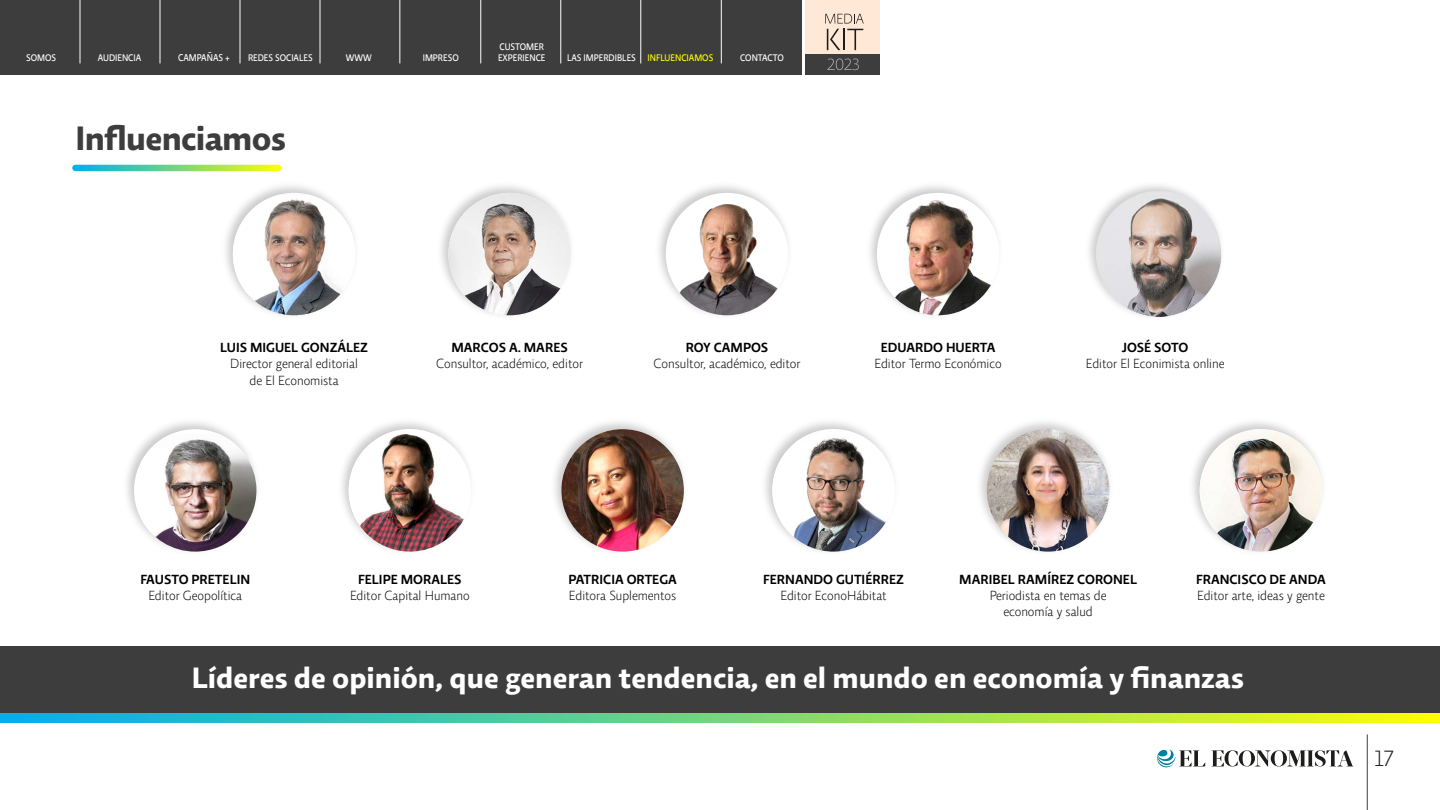
<style>
.page{position:relative;width:1440px;height:810px;background:#fff}
.page>*{position:absolute;margin:0;border:0;box-sizing:border-box;transform-origin:0 0}
.t1{font:700 34.5px "Relato Sans OT";letter-spacing:-.02em;color:#3d3d3d}
.t2{font:700 30px "Relato Sans OT";color:#fff}
.t3{font:300 22.5px "Relato Sans OT";color:#1d1d1b}
.t4{font:300 13.5px/16.2px "Relato Sans OT";color:#000;text-align:center}
.t5{font:600 13.5px "Relato Sans OT";color:#000}
.t6{font:500 10.05px "Relato Sans OT";color:#fff;scale:.88 1}
.t7{font:500 9.75px "Relato Sans OT";color:#fff;scale:.9 1}
.s1{color:#ff0}
</style>
<div class="page">
<div style="left:0;top:646px;width:1440px;height:67px;background:#3d3d3d"></div>
<svg style="left:1212px;top:750px;width:142px;height:17px"></svg>
<svg style="left:1157px;top:749px;width:48px;height:19px"></svg>
<hr style="left:1367px;top:734px;width:1px;height:76px;background:#3d3d3d">
<svg style="left:75px;top:165px;width:203px;height:6px"></svg>
<img style="left:225px;top:186px;width:131px;height:130px">
<img style="left:233px;top:194px;width:122px;height:121px">
<img style="left:127px;top:422px;width:130px;height:105px">
<div style="left:134px;top:429px;width:122px;height:123px;background:#fff;border-radius:50%"></div>
<img style="left:141px;top:434px;width:115px;height:118px">
<img style="left:870px;top:185px;width:96px;height:131px">
<img style="left:882px;top:194px;width:117px;height:121px">
<img style="left:342px;top:422px;width:129px;height:94px">
<img style="left:349px;top:429px;width:119px;height:123px">
<img style="left:765px;top:422px;width:129px;height:130px">
<img style="left:772px;top:429px;width:123px;height:123px;border-radius:61px">
<img style="left:1193px;top:422px;width:130px;height:130px">
<img style="left:1200px;top:429px;width:122px;height:123px;border-radius:61px">
<img style="left:554px;top:422px;width:130px;height:129px">
<img style="left:561px;top:429px;width:123px;height:123px;border-radius:61px">
<img style="left:980px;top:422px;width:130px;height:130px">
<img style="left:987px;top:429px;width:122px;height:123px;border-radius:61px">
<img style="left:441px;top:186px;width:130px;height:130px">
<img style="left:448px;top:193px;width:123px;height:122px;border-radius:61px">
<img style="left:659px;top:186px;width:130px;height:130px">
<div style="left:666px;top:193px;width:122px;height:122px;background:#fff;border-radius:50%"></div>
<img style="left:666px;top:204px;width:118px;height:111px">
<img style="left:1088px;top:190px;width:134px;height:128px">
<svg style="left:0;top:713px;width:1440px;height:10px;background:#79d57a"></svg>
<div style="left:0;top:0;width:802px;height:75px;background:#3d3d3d"></div>
<hr style="left:80px;top:0;width:1px;height:63px;background:#fff">
<hr style="left:160px;top:0;width:1px;height:63px;background:#fff">
<hr style="left:240px;top:0;width:1px;height:63px;background:#fff">
<hr style="left:320px;top:0;width:1px;height:63px;background:#fff">
<hr style="left:400px;top:0;width:1px;height:63px;background:#fff">
<hr style="left:481px;top:0;width:1px;height:63px;background:#fff">
<hr style="left:561px;top:0;width:1px;height:63px;background:#fff">
<hr style="left:641px;top:0;width:1px;height:63px;background:#fff">
<hr style="left:721px;top:0;width:1px;height:63px;background:#fff">
<div style="left:805px;top:0;width:75px;height:54px;background:#ffe8d5"></div>
<div style="left:805px;top:55px;width:75px;height:20px;background:#3d3d3d"></div>
<svg style="left:825px;top:14px;width:39px;height:36px"></svg>
<svg style="left:827px;top:59px;width:32px;height:11px"></svg>
<p class="t7" style="left:500px;top:41px;width:51px">CUSTOMER</p>
<p class="t7" style="left:26px;top:52px;width:35px">SOMOS</p>
<p class="t7" style="left:98px;top:52px;width:50px">AUDIENCIA</p>
<p class="t6" style="left:178px;top:52px;width:60px">CAMPAÑAS +</p>
<p class="t7" style="left:346px;top:52px;width:30px">WWW</p>
<p class="t7" style="left:423px;top:52px;width:42px">IMPRESO</p>
<p class="t7" style="left:567px;top:52px;width:164px">LAS IMPERDIBLES <span class="s1">INFLUENCIAMOS</span></p>
<p class="t7" style="left:740px;top:52px;width:50px">CONTACTO</p>
<p class="t7" style="left:248px;top:52px;width:73px">REDES SOCIALES</p>
<p class="t7" style="left:498px;top:52px;width:54px">EXPERIENCE</p>
<h1 class="t1" style="left:75px;top:117px;width:212px">Influenciamos</h1>
<p class="t5" style="left:220px;top:339px;width:149px">LUIS MIGUEL GONZÁLEZ</p>
<p class="t4" style="left:230px;top:356px;width:129px">Director general editorial de El Economista</p>
<p class="t5" style="left:451px;top:339px;width:118px">MARCOS A. MARES</p>
<p class="t4" style="left:436px;top:356px;width:148px">Consultor, académico, editor</p>
<p class="t5" style="left:686px;top:339px;width:84px">ROY CAMPOS</p>
<p class="t4" style="left:654px;top:356px;width:148px">Consultor, académico, editor</p>
<p class="t5" style="left:881px;top:339px;width:116px">EDUARDO HUERTA</p>
<p class="t4" style="left:875px;top:356px;width:129px">Editor Termo Económico</p>
<p class="t5" style="left:1122px;top:339px;width:68px">JOSÉ SOTO</p>
<p class="t4" style="left:1086px;top:356px;width:140px">Editor El Econimista online</p>
<p class="t5" style="left:140px;top:571px;width:111px">FAUSTO PRETELIN</p>
<p class="t4" style="left:148px;top:587px;width:95px">Editor Geopolítica</p>
<p class="t5" style="left:358px;top:571px;width:105px">FELIPE MORALES</p>
<p class="t4" style="left:350px;top:587px;width:121px">Editor Capital Humano</p>
<p class="t5" style="left:568px;top:571px;width:110px">PATRICIA ORTEGA</p>
<p class="t4" style="left:569px;top:587px;width:109px">Editora Suplementos</p>
<p class="t5" style="left:763px;top:571px;width:142px">FERNANDO GUTIÉRREZ</p>
<p class="t4" style="left:780px;top:587px;width:108px">Editor EconoHábitat</p>
<p class="t5" style="left:959px;top:571px;width:179px">MARIBEL RAMÍREZ CORONEL</p>
<p class="t4" style="left:990px;top:587px;width:118px">Periodista en temas de economía y salud</p>
<p class="t5" style="left:1196px;top:571px;width:131px">FRANCISCO DE ANDA</p>
<p class="t4" style="left:1197px;top:587px;width:129px">Editor arte, ideas y gente</p>
<h2 class="t2" style="left:192px;top:659px;width:1054px">Líderes de opinión, que generan tendencia, en el mundo en economía y finanzas</h2>
<h3 class="t3" style="left:1375px;top:746px;width:20px">17</h3>
</div>
